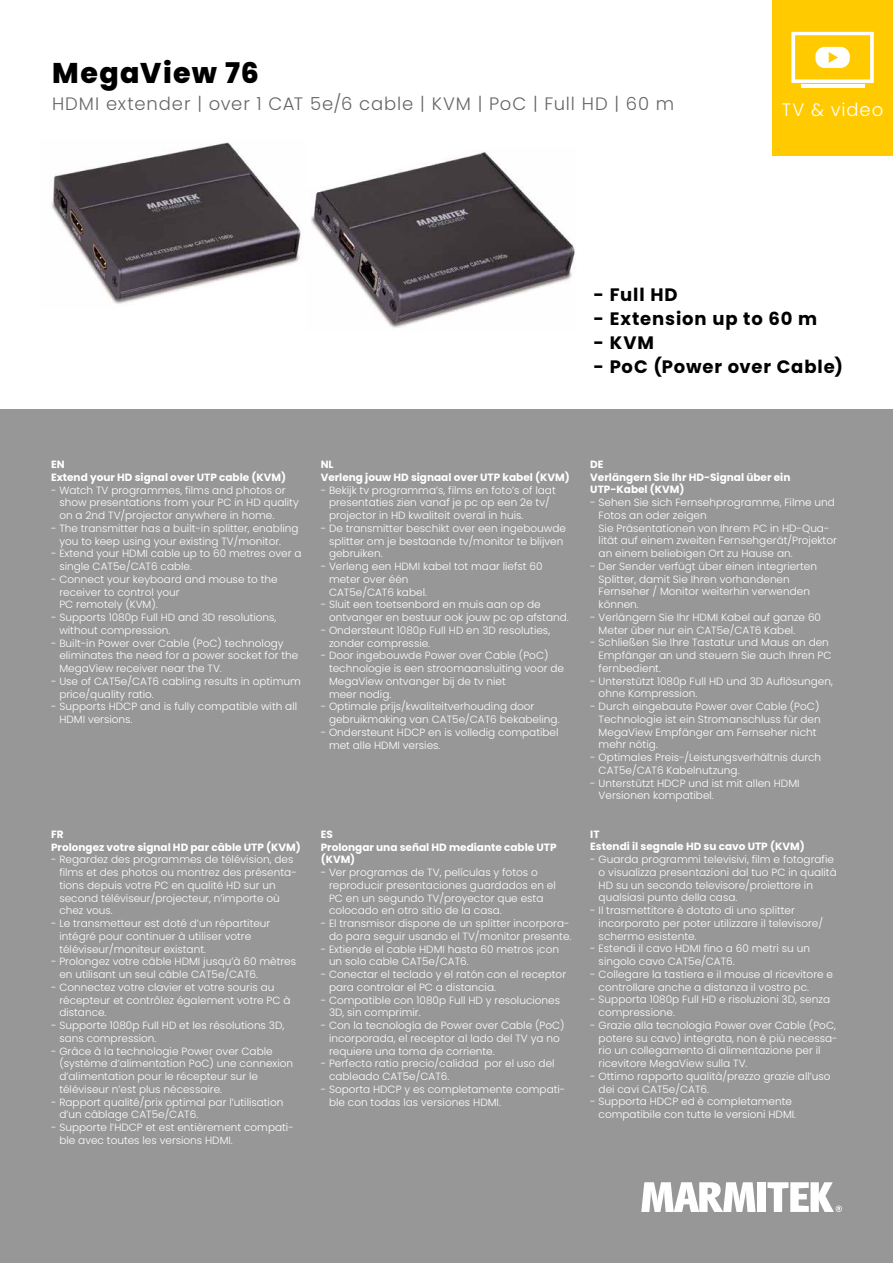
<style>
.page{position:relative;width:893px;height:1263px;background:#fff}
.page>*{position:absolute;margin:0;border:0;box-sizing:border-box;transform-origin:0 0}
.t1{font:800 28.5px "Poppins";letter-spacing:.05em;color:#000}
.t2{font:300 18px "Poppins";letter-spacing:.05em;color:#666}
.t3{font:700 18px "Poppins";letter-spacing:.05em;color:#000}
.t4{font:300 18px "Poppins";letter-spacing:.05em;color:#fff}
.t5{font:300 10.5px/12.8px "Poppins";color:#fff}
.t6{font:700 10.5px/12.8px "Poppins";color:#fff}
</style>
<div class="page">
<div style="left:0;top:409px;width:893px;height:854px;background:#979797"></div>
<svg style="left:641px;top:1182px;width:115px;height:30px"></svg>
<div style="left:757px;top:1182px;width:9px;height:30px;background:#fff"></div>
<svg style="left:767px;top:1182px;width:75px;height:30px"></svg>
<div style="left:772px;top:0;width:121px;height:156px;background:#ffcb00"></div>
<svg style="left:791px;top:32px;width:83px;height:51px"></svg>
<hr style="left:801px;top:85px;width:63px;height:3px;background:#fff">
<img style="left:51px;top:142px;width:251px;height:162px">
<img style="left:311px;top:152px;width:264px;height:176px">
<h1 class="t1" style="left:52px;top:56px;width:208px">MegaView 76</h1>
<h2 class="t2" style="left:52px;top:93px;width:624px">HDMI extender | over 1 CAT 5e/6 cable | KVM | PoC | Full HD | 60 m</h2>
<h2 class="t4" style="left:782px;top:99px;width:103px">TV &amp; video</h2>
<h2 class="t3" style="left:594px;top:284px;width:86px">- Full HD</h2>
<h2 class="t3" style="left:594px;top:308px;width:225px">- Extension up to 60 m</h2>
<h2 class="t3" style="left:594px;top:332px;width:62px">- KVM</h2>
<h2 class="t3" style="left:594px;top:356px;width:251px">- PoC (Power over Cable)</h2>
<p class="t6" style="left:51px;top:458px;width:237px">EN<br>Extend your HD signal over UTP cable (KVM)</p>
<p class="t5" style="left:59px;top:484px;width:241px;text-indent:-8px">- Watch TV programmes, films and photos or show presentations from your PC in HD quality on a 2nd TV/projector anywhere in home.</p>
<p class="t5" style="left:59px;top:522px;width:241px;text-indent:-8px">- The transmitter has a built-in splitter, enabling you to keep using your existing TV/monitor.</p>
<p class="t5" style="left:59px;top:547px;width:244px;text-indent:-8px">- Extend your HDMI cable up to 60 metres over a single CAT5e/CAT6 cable.</p>
<p class="t5" style="left:59px;top:573px;width:220px;text-indent:-8px">- Connect your keyboard and mouse to the receiver to control your<br>PC remotely (KVM).</p>
<p class="t5" style="left:59px;top:611px;width:219px;text-indent:-8px">- Supports 1080p Full HD and 3D resolutions, without compression.</p>
<p class="t5" style="left:59px;top:637px;width:241px;text-indent:-8px">- Built-in Power over Cable (PoC) technology eliminates the need for a power socket for the<br>MegaView receiver near the TV.</p>
<p class="t5" style="left:59px;top:675px;width:243px;text-indent:-8px">- Use of CAT5e/CAT6 cabling results in optimum price/quality ratio.</p>
<p class="t5" style="left:59px;top:700px;width:239px;text-indent:-8px">- Supports HDCP and is fully compatible with all<br>HDMI versions.</p>
<p class="t6" style="left:51px;top:828px;width:251px">FR<br>Prolongez votre signal HD par câble UTP (KVM)</p>
<p class="t5" style="left:59px;top:853px;width:239px;text-indent:-8px">- Regardez des programmes de télévision, des films et des photos ou montrez des présenta&shy;tions depuis votre PC en qualité HD sur un second téléviseur/projecteur, n’importe où chez vous.</p>
<p class="t5" style="left:59px;top:917px;width:213px;text-indent:-8px">- Le transmetteur est doté d’un répartiteur intégré pour continuer à utiliser votre téléviseur/moniteur existant.</p>
<p class="t5" style="left:59px;top:955px;width:238px;text-indent:-8px">- Prolongez votre câble HDMI jusqu’à 60 mètres en utilisant un seul câble CAT5e/CAT6.</p>
<p class="t5" style="left:59px;top:981px;width:233px;text-indent:-8px">- Connectez votre clavier et votre souris au récepteur et contrôlez également votre PC à distance.</p>
<p class="t5" style="left:59px;top:1019px;width:226px;text-indent:-8px">- Supporte 1080p Full HD et les résolutions 3D, sans compression.</p>
<p class="t5" style="left:59px;top:1045px;width:235px;text-indent:-8px">- Grâce à la technologie Power over Cable (système d’alimentation PoC) une connexion d’alimentation pour le récepteur sur le téléviseur n’est plus nécessaire.</p>
<p class="t5" style="left:59px;top:1095px;width:226px;text-indent:-8px">- Rapport qualité/prix optimal par l’utilisation d’un câblage CAT5e/CAT6.</p>
<p class="t5" style="left:59px;top:1121px;width:236px;text-indent:-8px">- Supporte l’HDCP et est entièrement compati&shy;ble avec toutes les versions HDMI.</p>
<p class="t6" style="left:321px;top:458px;width:251px">NL<br>Verleng jouw HD signaal over UTP kabel (KVM)</p>
<p class="t5" style="left:329px;top:483px;width:228px;text-indent:-8px">- Bekijk tv programma’s, films en foto’s of laat presentaties zien vanaf je pc op een 2e tv/ projector in HD kwaliteit overal in huis.</p>
<p class="t5" style="left:329px;top:522px;width:238px;text-indent:-8px">- De transmitter beschikt over een ingebouwde splitter om je bestaande tv/monitor te blijven gebruiken.</p>
<p class="t5" style="left:329px;top:560px;width:215px;text-indent:-8px">- Verleng een HDMI kabel tot maar liefst 60 meter over één<br>CAT5e/CAT6 kabel.</p>
<p class="t5" style="left:329px;top:598px;width:241px;text-indent:-8px">- Sluit een toetsenbord en muis aan op de ontvanger en bestuur ook jouw pc op afstand.</p>
<p class="t5" style="left:329px;top:624px;width:223px;text-indent:-8px">- Ondersteunt 1080p Full HD en 3D resoluties, zonder compressie.</p>
<p class="t5" style="left:329px;top:649px;width:237px;text-indent:-8px">- Door ingebouwde Power over Cable (PoC) technologie is een stroomaansluiting voor de<br>MegaView ontvanger bij de tv niet<br>meer nodig.</p>
<p class="t5" style="left:329px;top:700px;width:232px;text-indent:-8px">- Optimale prijs/kwaliteitverhouding door gebruikmaking van CAT5e/CAT6 bekabeling.</p>
<p class="t5" style="left:329px;top:726px;width:231px;text-indent:-8px">- Ondersteunt HDCP en is volledig compatibel met alle HDMI versies.</p>
<p class="t6" style="left:321px;top:828px;width:238px">ES<br>Prolongar una señal HD mediante cable UTP (KVM)</p>
<p class="t5" style="left:329px;top:866px;width:228px;text-indent:-8px">- Ver programas de TV, películas y fotos o reproducir presentaciones guardados en el PC en un segundo TV/proyector que esta colocado en otro sitio de la casa.</p>
<p class="t5" style="left:321px;top:917px;width:252px;text-align:right">- El transmisor dispone de un splitter incorpora&shy;do para seguir usando el TV/monitor presente.</p>
<p class="t5" style="left:329px;top:942px;width:232px;text-indent:-8px">- Extiende el cable HDMI hasta 60 metros ¡con un solo cable CAT5e/CAT6.</p>
<p class="t5" style="left:329px;top:968px;width:239px;text-indent:-8px">- Conectar el teclado y el ratón con el receptor para controlar el PC a distancia.</p>
<p class="t5" style="left:329px;top:993px;width:233px;text-indent:-8px">- Compatible con 1080p Full HD y resoluciones<br>3D, sin comprimir.</p>
<p class="t5" style="left:329px;top:1019px;width:237px;text-indent:-8px">- Con la tecnología de Power over Cable (PoC) incorporada, el receptor al lado del TV ya no requiere una toma de corriente.</p>
<p class="t5" style="left:329px;top:1057px;width:227px;text-indent:-8px">- Perfecto ratio precio/calidad por el uso del cableado CAT5e/CAT6.</p>
<p class="t5" style="left:329px;top:1083px;width:238px;text-indent:-8px">- Soporta HDCP y es completamente compati&shy;ble con todas las versiones HDMI.</p>
<p class="t6" style="left:590px;top:458px;width:202px">DE<br>Verlängern Sie Ihr HD-Signal über ein<br>UTP-Kabel (KVM)</p>
<p class="t5" style="left:599px;top:496px;width:240px;text-indent:-8px">- Sehen Sie sich Fernsehprogramme, Filme und Fotos an oder zeigen<br>Sie Präsentationen von Ihrem PC in HD-Qua&shy;lität auf einem zweiten Fernsehgerät/Projektor an einem beliebigen Ort zu Hause an.</p>
<p class="t5" style="left:599px;top:560px;width:220px;text-indent:-8px">- Der Sender verfügt über einen integrierten Splitter, damit Sie Ihren vorhandenen Fernseher / Monitor weiterhin verwenden können.</p>
<p class="t5" style="left:599px;top:611px;width:224px;text-indent:-8px">- Verlängern Sie Ihr HDMI Kabel auf ganze 60<br>Meter über nur ein CAT5e/CAT6 Kabel.</p>
<p class="t5" style="left:599px;top:636px;width:234px;text-indent:-8px">- Schließen Sie Ihre Tastatur und Maus an den<br>Empfänger an und steuern Sie auch Ihren PC fernbedient.</p>
<p class="t5" style="left:599px;top:675px;width:236px;text-indent:-8px">- Unterstützt 1080p Full HD und 3D Auflösungen, ohne Kompression.</p>
<p class="t5" style="left:599px;top:700px;width:224px;text-indent:-8px">- Durch eingebaute Power over Cable (PoC)<br>Technologie ist ein Stromanschluss für den MegaView Empfänger am Fernseher nicht mehr nötig.</p>
<p class="t5" style="left:599px;top:751px;width:224px;text-indent:-8px">- Optimales Preis-/Leistungsverhältnis durch<br>CAT5e/CAT6 Kabelnutzung.</p>
<p class="t5" style="left:599px;top:777px;width:202px;text-indent:-8px">- Unterstützt HDCP und ist mit allen HDMI<br>Versionen kompatibel.</p>
<p class="t6" style="left:590px;top:828px;width:216px">IT<br>Estendi il segnale HD su cavo UTP (KVM)</p>
<p class="t5" style="left:599px;top:853px;width:240px;text-indent:-8px">- Guarda programmi televisivi, film e fotografie o visualizza presentazioni dal tuo PC in qualità HD su un secondo televisore/proiettore in qualsiasi punto della casa.</p>
<p class="t5" style="left:599px;top:904px;width:226px;text-indent:-8px">- Il trasmettitore è dotato di uno splitter incorporato per poter utilizzare il televisore/ schermo esistente.</p>
<p class="t5" style="left:599px;top:942px;width:213px;text-indent:-8px">- Estendi il cavo HDMI fino a 60 metri su un singolo cavo CAT5e/CAT6.</p>
<p class="t5" style="left:599px;top:968px;width:236px;text-indent:-8px">- Collegare la tastiera e il mouse al ricevitore e controllare anche a distanza il vostro pc.</p>
<p class="t5" style="left:599px;top:993px;width:233px;text-indent:-8px">- Supporta 1080p Full HD e risoluzioni 3D, senza compressione.</p>
<p class="t5" style="left:599px;top:1019px;width:241px;text-indent:-8px">- Grazie alla tecnologia Power over Cable (PoC, potere su cavo) integrata, non è più necessa&shy;rio un collegamento di alimentazione per il ricevitore MegaView sulla TV.</p>
<p class="t5" style="left:599px;top:1070px;width:233px;text-indent:-8px">- Ottimo rapporto qualità/prezzo grazie all’uso dei cavi CAT5e/CAT6.</p>
<p class="t5" style="left:599px;top:1095px;width:199px;text-indent:-8px">- Supporta HDCP ed è completamente compatibile con tutte le versioni HDMI.</p>
</div>
